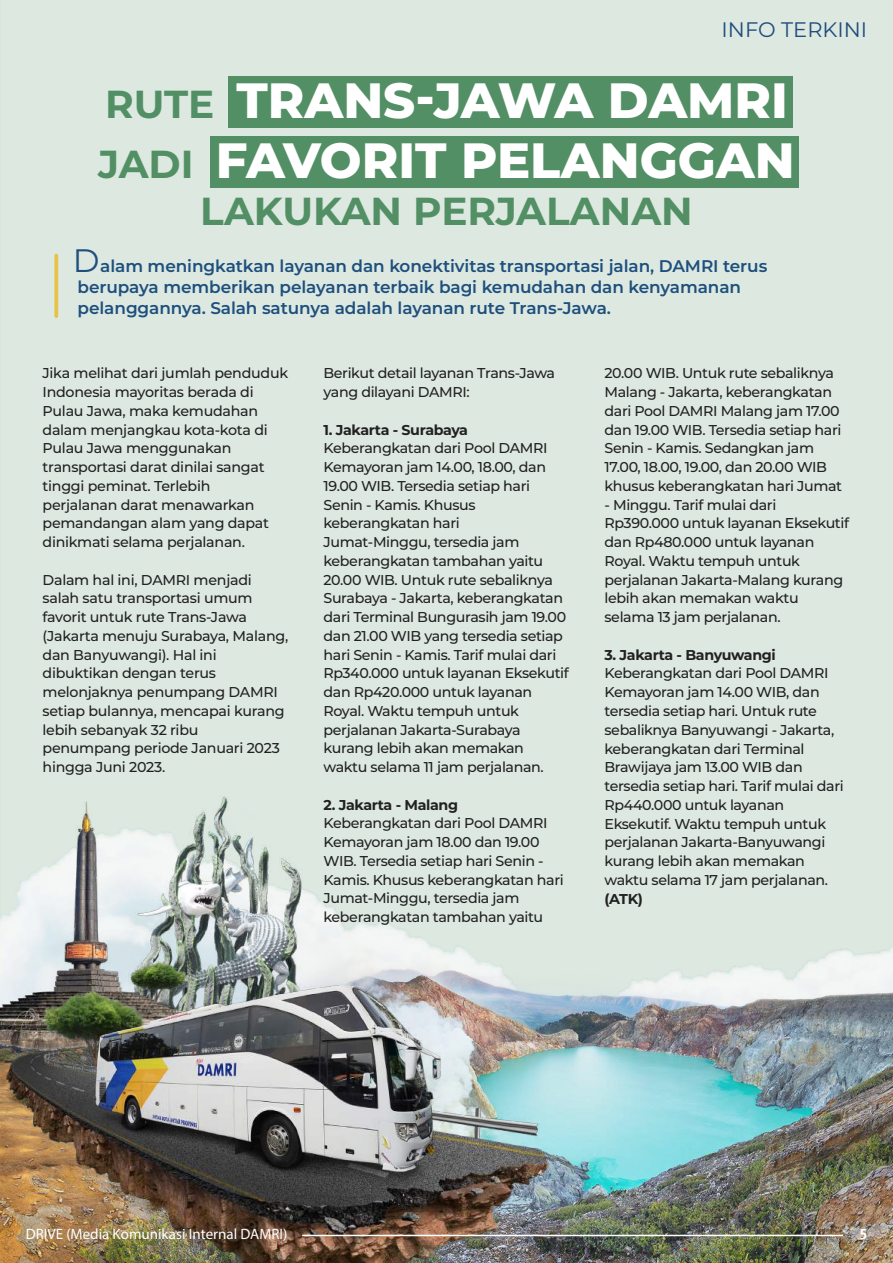
<style>
.page{position:relative;width:893px;height:1263px;background:#dce8e0}
.page>*{position:absolute;margin:0;border:0;box-sizing:border-box;transform-origin:0 0}
.t1{font:800 49.5px/60px "Montserrat";color:#fff}
.t2{font:700 39px "Montserrat";color:#538f64}
.t3{font:32.4px "Montserrat";color:#1e4f7d}
.t4{font:21px "Montserrat";color:#1f4d7c}
.t5{font:600 16.8px/21px "Montserrat";letter-spacing:-.005em;color:#1e4f7d}
.t6{font:15px "Meta Pro";color:#fff}
.t7{font:700 15px "Meta Pro";color:#fff}
.t8{font:500 14.25px/18.8px "Montserrat";letter-spacing:-.025em;color:#212121}
.t9{font:700 14.25px "Montserrat";letter-spacing:-.025em;color:#212121}
.s1{font-weight:700;font-size:39px;color:#538f64}
</style>
<div class="page">
<img style="left:0;top:809px;width:893px;height:454px">
<img style="left:36px;top:984px;width:112px;height:62px">
<img style="left:0;top:1046px;width:563px;height:217px">
<img style="left:92px;top:985px;width:348px;height:211px">
<div style="left:228px;top:76px;width:565px;height:52px;background:#538f64"></div>
<div style="left:210px;top:136px;width:589px;height:52px;background:#538f64"></div>
<svg style="left:54px;top:253px;width:4px;height:65px"></svg>
<hr style="left:302px;top:1235px;width:541px;height:1px;background:#fff">
<h3 class="t4" style="left:722px;top:15px;width:147px">INFO TERKINI</h3>
<h1 class="t1" style="left:98px;top:68px;width:698px"><span class="s1">RUTE</span> TRANS-JAWA DAMRI<br><span class="s1">JADI</span> FAVORIT PELANGGAN</h1>
<h2 class="t2" style="left:200px;top:183px;width:494px">LAKUKAN PERJALANAN</h2>
<h3 class="t3" style="left:73px;top:239px;width:28px">D</h3>
<p class="t5" style="left:78px;top:255px;width:691px;text-indent:23px">alam meningkatkan layanan dan konektivitas transportasi jalan, DAMRI terus berupaya memberikan pelayanan terbaik bagi kemudahan dan kenyamanan pelanggannya. Salah satunya adalah layanan rute Trans-Jawa.</p>
<p class="t8" style="left:43px;top:363px;width:247px">Jika melihat dari jumlah penduduk<br>Indonesia mayoritas berada di<br>Pulau Jawa, maka kemudahan dalam menjangkau kota-kota di<br>Pulau Jawa menggunakan transportasi darat dinilai sangat tinggi peminat. Terlebih perjalanan darat menawarkan pemandangan alam yang dapat dinikmati selama perjalanan.</p>
<p class="t8" style="left:43px;top:569px;width:247px">Dalam hal ini, DAMRI menjadi salah satu transportasi umum favorit untuk rute Trans-Jawa (Jakarta menuju Surabaya, Malang, dan Banyuwangi). Hal ini dibuktikan dengan terus melonjaknya penumpang DAMRI setiap bulannya, mencapai kurang lebih sebanyak 32 ribu penumpang periode Januari 2023 hingga Juni 2023.</p>
<p class="t8" style="left:324px;top:363px;width:233px">Berikut detail layanan Trans-Jawa yang dilayani DAMRI:</p>
<p class="t9" style="left:324px;top:419px;width:146px">1. Jakarta - Surabaya</p>
<p class="t8" style="left:324px;top:438px;width:247px">Keberangkatan dari Pool DAMRI<br>Kemayoran jam 14.00, 18.00, dan<br>19.00 WIB. Tersedia setiap hari<br>Senin - Kamis. Khusus keberangkatan hari<br>Jumat-Minggu, tersedia jam keberangkatan tambahan yaitu<br>20.00 WIB. Untuk rute sebaliknya<br>Surabaya - Jakarta, keberangkatan dari Terminal Bungurasih jam 19.00 dan 21.00 WIB yang tersedia setiap hari Senin - Kamis. Tarif mulai dari<br>Rp340.000 untuk layanan Eksekutif dan Rp420.000 untuk layanan<br>Royal. Waktu tempuh untuk perjalanan Jakarta-Surabaya kurang lebih akan memakan waktu selama 11 jam perjalanan.</p>
<p class="t9" style="left:324px;top:794px;width:136px">2. Jakarta - Malang</p>
<p class="t8" style="left:324px;top:813px;width:242px">Keberangkatan dari Pool DAMRI<br>Kemayoran jam 18.00 dan 19.00<br>WIB. Tersedia setiap hari Senin -<br>Kamis. Khusus keberangkatan hari<br>Jumat-Minggu, tersedia jam keberangkatan tambahan yaitu</p>
<p class="t8" style="left:604px;top:363px;width:239px">20.00 WIB. Untuk rute sebaliknya<br>Malang - Jakarta, keberangkatan dari Pool DAMRI Malang jam 17.00 dan 19.00 WIB. Tersedia setiap hari<br>Senin - Kamis. Sedangkan jam<br>17.00, 18.00, 19.00, dan 20.00 WIB khusus keberangkatan hari Jumat</p>
<p class="t8" style="left:604px;top:495px;width:246px">- Minggu. Tarif mulai dari<br>Rp390.000 untuk layanan Eksekutif dan Rp480.000 untuk layanan<br>Royal. Waktu tempuh untuk perjalanan Jakarta-Malang kurang lebih akan memakan waktu selama 13 jam perjalanan.</p>
<p class="t9" style="left:604px;top:644px;width:173px">3. Jakarta - Banyuwangi</p>
<p class="t8" style="left:604px;top:663px;width:241px">Keberangkatan dari Pool DAMRI<br>Kemayoran jam 14.00 WIB, dan tersedia setiap hari. Untuk rute sebaliknya Banyuwangi - Jakarta, keberangkatan dari Terminal<br>Brawijaya jam 13.00 WIB dan tersedia setiap hari. Tarif mulai dari<br>Rp440.000 untuk layanan<br>Eksekutif. Waktu tempuh untuk perjalanan Jakarta-Banyuwangi kurang lebih akan memakan waktu selama 17 jam perjalanan.</p>
<p class="t9" style="left:604px;top:888px;width:40px">(ATK)</p>
<p class="t6" style="left:26px;top:1225px;width:263px">DRIVE (Media Komunikasi Internal DAMRI)</p>
<p class="t7" style="left:860px;top:1224px;width:9px">5</p>
</div>
